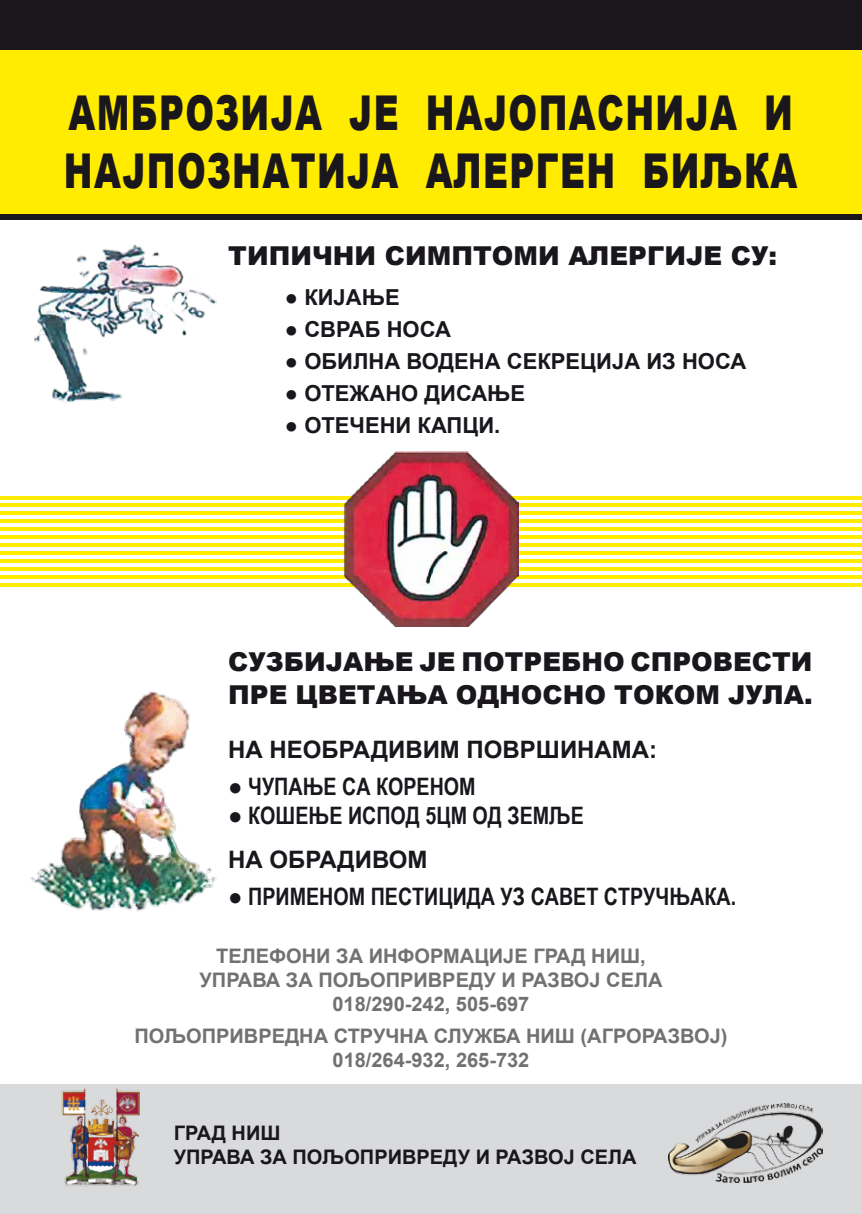
<style>
.page{position:relative;width:862px;height:1214px;background:#fff}
.page>*{position:absolute;margin:0;border:0;box-sizing:border-box;transform-origin:0 0}
.t1{font:900 48px/57.6px "Arial";letter-spacing:.04em;color:#1a171c;scale:.72 1}
.t2{font:900 26px/33.6px "Arial";color:#1a171c}
.t3{font:700 24px "Arial Narrow";color:#1a171c}
.t4{font:700 24px "Arial";color:#1a171c}
.t5{font:700 22px "Arial";color:#1a171c}
.t6{font:700 20px/24px "Arial";color:#707172;text-align:center}
.t7{font:700 20px/24px "Arial";color:#1a171c}
</style>
<div class="page">
<div style="left:0;top:1084px;width:862px;height:129px;background:#d9dadb"></div>
<hr style="left:0;top:496px;width:862px;height:3px;background:#ffec00">
<hr style="left:0;top:503px;width:862px;height:4px;background:#ffec00">
<hr style="left:0;top:511px;width:862px;height:4px;background:#ffec00">
<hr style="left:0;top:519px;width:862px;height:4px;background:#ffec00">
<hr style="left:0;top:527px;width:862px;height:4px;background:#ffec00">
<hr style="left:0;top:535px;width:862px;height:4px;background:#ffec00">
<hr style="left:0;top:543px;width:862px;height:4px;background:#ffec00">
<hr style="left:0;top:551px;width:862px;height:4px;background:#ffec00">
<hr style="left:0;top:559px;width:862px;height:4px;background:#ffec00">
<hr style="left:0;top:567px;width:862px;height:4px;background:#ffec00">
<hr style="left:0;top:575px;width:862px;height:3px;background:#ffec00">
<hr style="left:0;top:583px;width:862px;height:3px;background:#ffec00">
<img style="left:34px;top:244px;width:182px;height:159px">
<img style="left:343px;top:451px;width:176px;height:175px">
<img style="left:30px;top:691px;width:186px;height:220px">
<img style="left:61px;top:1088px;width:79px;height:99px">
<img style="left:668px;top:1103px;width:154px;height:79px">
<div style="left:0;top:12px;width:862px;height:207px;background:#ffec00"></div>
<div style="left:0;top:0;width:862px;height:49px;background:#1a171c"></div>
<div style="left:0;top:214px;width:862px;height:5px;background:#1a171c"></div>
<h1 class="t1" style="left:64px;top:83px;width:1020px">АМБРОЗИЈА ЈЕ НАЈОПАСНИЈА И<br>НАЈПОЗНАТИЈА АЛЕРГЕН БИЉКА</h1>
<h2 class="t2" style="left:228px;top:238px;width:550px">ТИПИЧНИ СИМПТОМИ АЛЕРГИЈЕ СУ:</h2>
<p class="t5" style="left:285px;top:282px;width:116px">● КИЈАЊЕ</p>
<p class="t5" style="left:285px;top:314px;width:167px">● СВРАБ НОСА</p>
<p class="t5" style="left:285px;top:346px;width:463px">● ОБИЛНА ВОДЕНА СЕКРЕЦИЈА ИЗ НОСА</p>
<p class="t5" style="left:285px;top:378px;width:242px">● ОТЕЖАНО ДИСАЊЕ</p>
<p class="t5" style="left:285px;top:410px;width:217px">● ОТЕЧЕНИ КАПЦИ.</p>
<h2 class="t2" style="left:228px;top:643px;width:586px">СУЗБИЈАЊЕ ЈЕ ПОТРЕБНО СПРОВЕСТИ<br>ПРЕ ЦВЕТАЊА ОДНОСНО ТОКОМ ЈУЛА.</h2>
<p class="t4" style="left:228px;top:733px;width:430px">НА НЕОБРАДИВИМ ПОВРШИНАМА:</p>
<p class="t3" style="left:228px;top:768px;width:249px">● ЧУПАЊЕ СА КОРЕНОМ</p>
<p class="t3" style="left:228px;top:796px;width:357px">● КОШЕЊЕ ИСПОД 5ЦМ ОД ЗЕМЉЕ</p>
<p class="t4" style="left:228px;top:844px;width:201px">НА ОБРАДИВОМ</p>
<p class="t3" style="left:228px;top:878px;width:509px">● ПРИМЕНОМ ПЕСТИЦИДА УЗ САВЕТ СТРУЧЊАКА.</p>
<p class="t6" style="left:199px;top:944px;width:464px">ТЕЛЕФОНИ ЗА ИНФОРМАЦИЈЕ ГРАД НИШ,<br>УПРАВА ЗА ПОЉОПРИВРЕДУ И РАЗВОЈ СЕЛА<br>018/290-242, 505-697</p>
<p class="t6" style="left:134px;top:1024px;width:595px">ПОЉОПРИВРЕДНА СТРУЧНА СЛУЖБА НИШ (АГРОРАЗВОЈ)<br>018/264-932, 265-732</p>
<p class="t7" style="left:174px;top:1121px;width:464px">ГРАД НИШ<br>УПРАВА ЗА ПОЉОПРИВРЕДУ И РАЗВОЈ СЕЛА</p>
</div>
